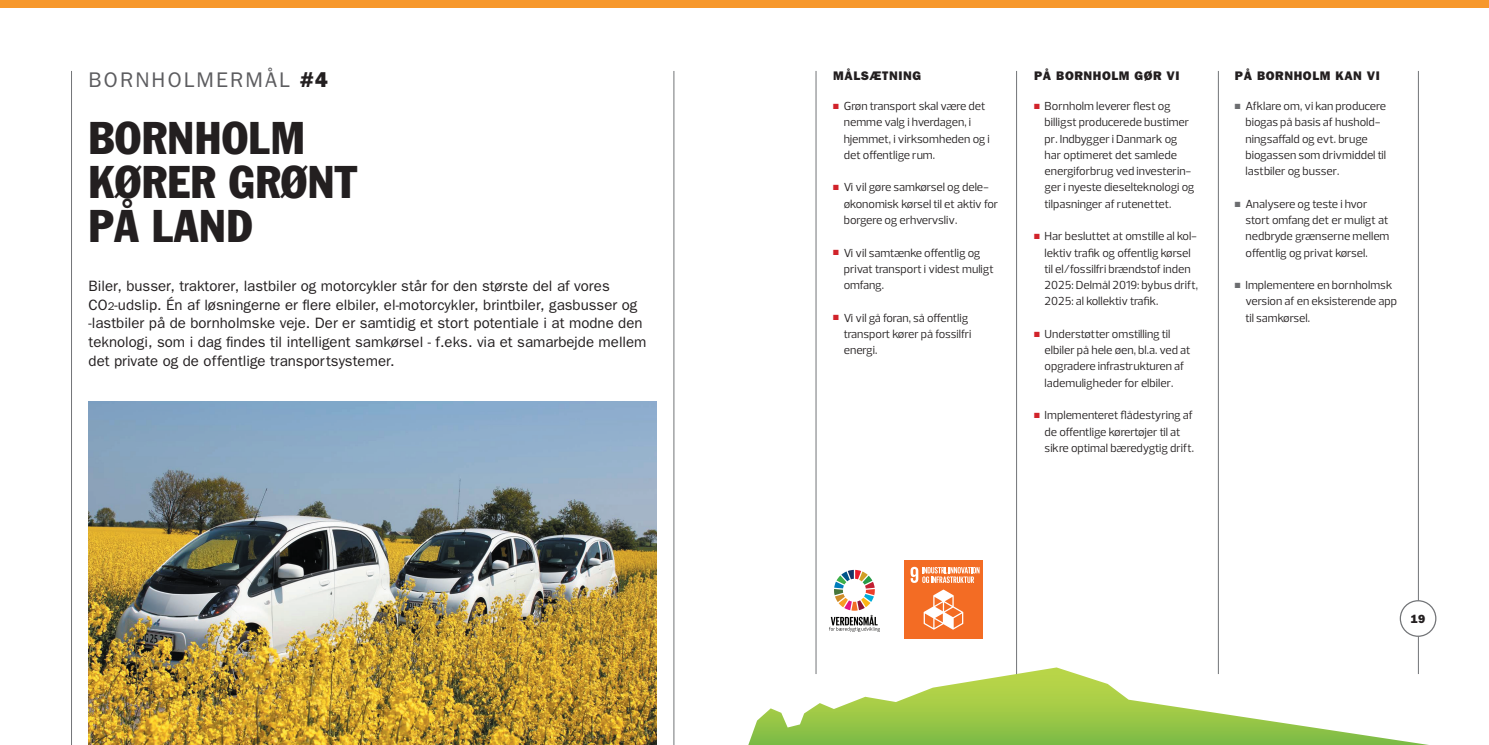
<style>
.page{position:relative;width:1489px;height:745px;background:#fff}
.page>*{position:absolute;margin:0;border:0;box-sizing:border-box;transform-origin:0 0}
.t1{font:condensed 45px "Franklin Gothic";letter-spacing:.015em;color:#231f20}
.t2{font:21.25px "Franklin Gothic";letter-spacing:.1em;color:#5c5c5f}
.Underrubik{font:15px/18.8px "Franklin Gothic";color:#231f20}
.t3{font:800 12.5px "Franklin Gothic";letter-spacing:.05em;color:#231f20}
.Tekst{font:11.88px/16.2px "Prelo";color:#231f20}
.t4{font:800 11.88px "Franklin Gothic";color:#231f20}
.s1{font-weight:800;color:#231f20}
.s2{font-size:11.25px}
.s3{color:#d1232a}
.s4{color:#6c6d70}
</style>
<div class="page">
<hr style="left:815px;top:71px;width:1px;height:602px;background:#727477">
<hr style="left:1016px;top:71px;width:1px;height:602px;background:#727477">
<hr style="left:1417px;top:71px;width:1px;height:602px;background:#727477">
<hr style="left:71px;top:71px;width:1px;height:673px;background:#727477">
<div style="left:0;top:0;width:755px;height:7px;background:#f7982c"></div>
<div style="left:733px;top:0;width:755px;height:7px;background:#f7982c"></div>
<svg style="left:829px;top:569px;width:50px;height:62px"></svg>
<div style="left:904px;top:560px;width:78px;height:78px;background:#f36c24"></div>
<svg style="left:923px;top:589px;width:40px;height:40px"></svg>
<svg style="left:910px;top:566px;width:69px;height:16px"></svg>
<hr style="left:1217px;top:71px;width:1px;height:602px;background:#727477">
<hr style="left:673px;top:71px;width:1px;height:673px;background:#727477">
<svg style="left:748px;top:667px;width:674px;height:77px"></svg>
<img style="left:89px;top:401px;width:567px;height:343px">
<div style="left:1400px;top:600px;width:35px;height:35px;background:#fff;border-radius:50%"></div>
<div style="left:1399px;top:599px;width:37px;height:37px;border:1px solid #727477;border-radius:50%"></div>
<p class="t2" style="left:89px;top:67px;width:241px">BORNHOLMERMÅL <span class="s1">#4</span></p>
<p class="t1" style="left:89px;top:111px;width:218px">BORNHOLM</p>
<p class="t1" style="left:89px;top:155px;width:270px">KØRER GRØNT</p>
<p class="t1" style="left:89px;top:198px;width:165px">PÅ LAND</p>
<p class="Underrubik" style="left:89px;top:276px;width:559px">Biler, busser, traktorer, lastbiler og motorcykler står for den største del af vores CO<span class="s2">2</span>-udslip. Én af løsningerne er flere elbiler, el-motorcykler, brintbiler, gasbusser og -lastbiler på de bornholmske veje. Der er samtidig et stort potentiale i at modne den teknologi, som i dag findes til intelligent samkørsel - f.eks. via et samarbejde mellem det private og de offentlige transportsystemer.</p>
<p class="t3" style="left:833px;top:69px;width:89px">MÅLSÆTNING</p>
<p class="Tekst" style="left:843px;top:98px;width:148px;text-indent:-11px"><span class="s3">■</span> Grøn transport skal være det nemme valg i hverdagen, i hjemmet, i virksomheden og i det offentlige rum.</p>
<p class="Tekst" style="left:843px;top:179px;width:156px;text-indent:-11px"><span class="s3">■</span> Vi vil gøre samkørsel og dele&shy;økonomisk kørsel til et aktiv for borgere og erhvervsliv.</p>
<p class="Tekst" style="left:843px;top:244px;width:152px;text-indent:-11px"><span class="s3">■</span> Vi vil samtænke offentlig og privat transport i videst muligt omfang.</p>
<p class="Tekst" style="left:843px;top:309px;width:129px;text-indent:-11px"><span class="s3">■</span> Vi vil gå foran, så offentlig transport kører på fossilfri energi.</p>
<p class="t3" style="left:1033px;top:69px;width:147px">PÅ BORNHOLM GØR VI</p>
<p class="Tekst" style="left:1044px;top:98px;width:151px;text-indent:-11px"><span class="s3">■</span> Bornholm leverer flest og billigst producerede bustimer pr. Indbygger i Danmark og har optimeret det samlede energiforbrug ved investerin&shy;ger i nyeste dieselteknologi og tilpasninger af rutenettet.</p>
<p class="Tekst" style="left:1044px;top:228px;width:155px;text-indent:-11px"><span class="s3">■</span> Har besluttet at omstille al kol&shy;lektiv trafik og offentlig kørsel til el/fossilfri brændstof inden<br>2025: Delmål 2019: bybus drift,<br>2025: al kollektiv trafik.</p>
<p class="Tekst" style="left:1044px;top:325px;width:147px;text-indent:-11px"><span class="s3">■</span> Understøtter omstilling til elbiler på hele øen, bl.a. ved at opgradere infrastrukturen af lademuligheder for elbiler.</p>
<p class="Tekst" style="left:1044px;top:407px;width:151px;text-indent:-11px"><span class="s3">■</span> Implementeret flådestyring af de offentlige kørertøjer til at sikre optimal bæredygtig drift.</p>
<p class="t3" style="left:1234px;top:69px;width:146px">PÅ BORNHOLM KAN VI</p>
<p class="Tekst" style="left:1245px;top:98px;width:142px;text-indent:-11px"><span class="s4">■</span> Afklare om, vi kan producere biogas på basis af hushold&shy;ningsaffald og evt. bruge biogassen som drivmiddel til lastbiler og busser.</p>
<p class="Tekst" style="left:1245px;top:195px;width:145px;text-indent:-11px"><span class="s4">■</span> Analysere og teste i hvor stort omfang det er muligt at nedbryde grænserne mellem offentlig og privat kørsel.</p>
<p class="Tekst" style="left:1245px;top:277px;width:153px;text-indent:-11px"><span class="s4">■</span> Implementere en bornholmsk version af en eksisterende app til samkørsel.</p>
<p class="t4" style="left:1410px;top:611px;width:16px">19</p>
</div>
